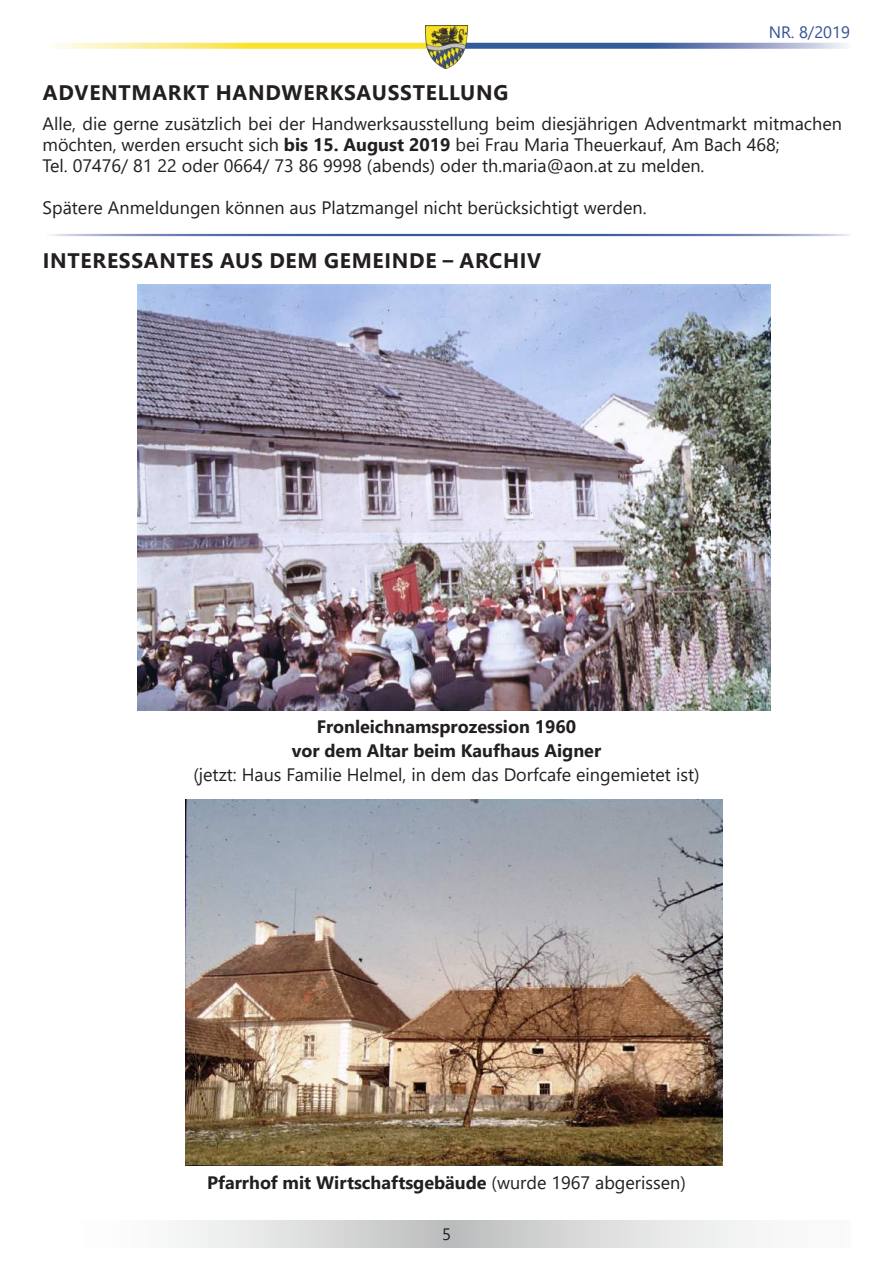
<style>
.page{position:relative;width:893px;height:1263px;background:#fff}
.page>*{position:absolute;margin:0;border:0;box-sizing:border-box;transform-origin:0 0}
.t1{font:700 21px "Segoe UI";letter-spacing:.035em;color:#231f20}
.t2{font:18px/21px "Segoe UI";color:#231f20}
.t3{font:700 18px/24px "Segoe UI";color:#231f20;text-align:center}
.t4{font:16.5px "Segoe UI";color:#345394}
.t5{font:16.5px "Segoe UI";color:#231f20}
.s1{font-weight:700}
.s2{font-weight:400}
</style>
<div class="page">
<svg style="left:467px;top:43px;width:379px;height:6px;background:#6782b3"></svg>
<svg style="left:177px;top:1220px;width:579px;height:27px;background:#dadbdb"></svg>
<svg style="left:54px;top:43px;width:372px;height:6px;background:#faea6b"></svg>
<img style="left:426px;top:26px;width:41px;height:42px">
<img style="left:137px;top:285px;width:634px;height:425px">
<img style="left:185px;top:799px;width:538px;height:366px">
<p class="t4" style="left:769px;top:16px;width:83px">NR. 8/2019</p>
<p class="t1" style="left:43px;top:73px;width:467px">ADVENTMARKT HANDWERKSAUSSTELLUNG</p>
<p class="t2" style="left:43px;top:112px;width:801px">Alle, die gerne zusätzlich bei der Handwerksausstellung beim diesjährigen Adventmarkt mitmachen möchten, werden ersucht sich <span class="s1">bis 15. August 2019</span> bei Frau Maria Theuerkauf, Am Bach 468;<br>Tel. 07476/ 81 22 oder 0664/ 73 86 9998 (abends) oder th.maria@aon.at zu melden.</p>
<p class="t2" style="left:43px;top:196px;width:606px">Spätere Anmeldungen können aus Platzmangel nicht berücksichtigt werden.</p>
<p class="t1" style="left:43px;top:241px;width:500px">INTERESSANTES AUS DEM GEMEINDE – ARCHIV</p>
<p class="t3" style="left:292px;top:713px;width:311px">Fronleichnamsprozession 1960<br>vor dem Altar beim Kaufhaus Aigner</p>
<p class="t2" style="left:193px;top:763px;width:508px">(jetzt: Haus Familie Helmel, in dem das Dorfcafe eingemietet ist)</p>
<p class="t3" style="left:207px;top:1169px;width:480px">Pfarrhof mit Wirtschaftsgebäude <span class="s2">(wurde 1967 abgerissen)</span></p>
<p class="t5" style="left:442px;top:1218px;width:10px">5</p>
</div>
